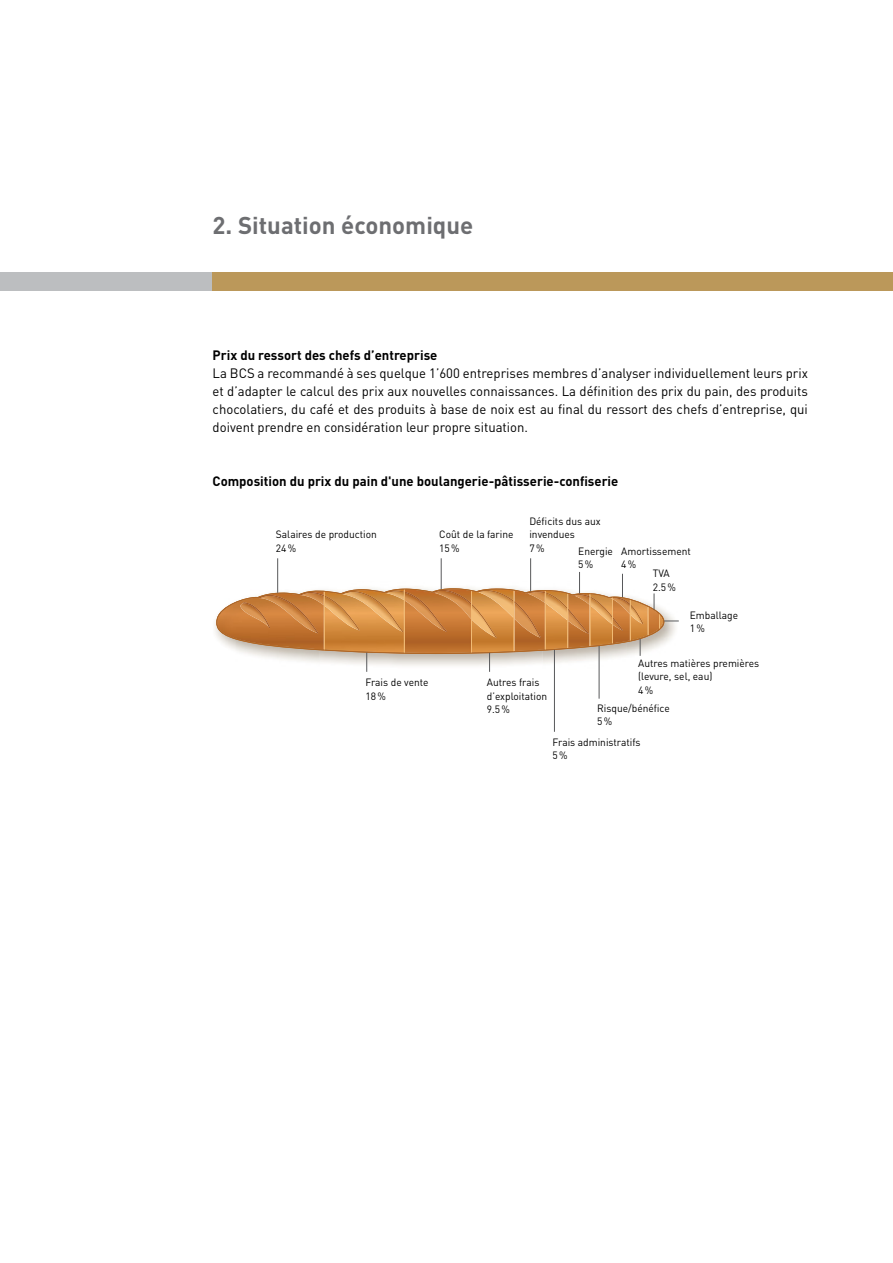
<style>
.page{position:relative;width:893px;height:1263px;background:#fff}
.page>*{position:absolute;margin:0;border:0;box-sizing:border-box;transform-origin:0 0}
.t1{font:700 24px "DIN";color:#6d6e71}
.t2{font:13.5px/18px "DIN";color:#000;text-align:justify}
.t3{font:700 13.5px "DIN";color:#000}
.t4{font:10.5px/13.5px "DIN";color:#000}
</style>
<div class="page">
<div style="left:0;top:272px;width:213px;height:18px;background:#bcbec0"></div>
<div style="left:213px;top:272px;width:680px;height:18px;background:#bb985a"></div>
<hr style="left:277px;top:558px;width:1px;height:35px;background:#58595b">
<hr style="left:554px;top:650px;width:1px;height:82px;background:#58595b">
<hr style="left:599px;top:646px;width:1px;height:53px;background:#58595b">
<hr style="left:441px;top:558px;width:1px;height:31px;background:#58595b">
<hr style="left:530px;top:558px;width:1px;height:33px;background:#58595b">
<svg style="left:214px;top:572px;width:465px;height:100px"></svg>
<h1 class="t1" style="left:213px;top:210px;width:262px">2. Situation économique</h1>
<p class="t3" style="left:213px;top:346px;width:226px">Prix du ressort des chefs d’entreprise</p>
<p class="t2" style="left:213px;top:364px;width:597px">La BCS a recommandé à ses quelque 1’600 entreprises membres d’analyser individuellement leurs prix et d’adapter le calcul des prix aux nouvelles connaissances. La définition des prix du pain, des produits chocolatiers, du café et des produits à base de noix est au final du ressort des chefs d’entreprise, qui doivent prendre en considération leur propre situation.</p>
<p class="t3" style="left:213px;top:472px;width:407px">Composition du prix du pain d'une boulangerie-pâtisserie-confiserie</p>
<p class="t4" style="left:276px;top:527px;width:102px">Salaires de production<br>24%</p>
<p class="t4" style="left:365px;top:675px;width:65px">Frais de vente<br>18%</p>
<p class="t4" style="left:439px;top:527px;width:76px">Coût de la farine<br>15%</p>
<p class="t4" style="left:529px;top:514px;width:73px">Déficits dus aux invendues<br>7%</p>
<p class="t4" style="left:578px;top:544px;width:36px">Energie<br>5%</p>
<p class="t4" style="left:621px;top:544px;width:71px">Amortissement<br>4%</p>
<p class="t4" style="left:653px;top:566px;width:25px">TVA<br>2.5%</p>
<p class="t4" style="left:690px;top:608px;width:50px">Emballage<br>1%</p>
<p class="t4" style="left:487px;top:675px;width:62px">Autres frais d’exploitation<br>9.5%</p>
<p class="t4" style="left:638px;top:656px;width:123px">Autres matières premières (levure, sel, eau)<br>4%</p>
<p class="t4" style="left:597px;top:701px;width:74px">Risque/bénéfice<br>5%</p>
<p class="t4" style="left:553px;top:735px;width:90px">Frais administratifs<br>5%</p>
</div>
